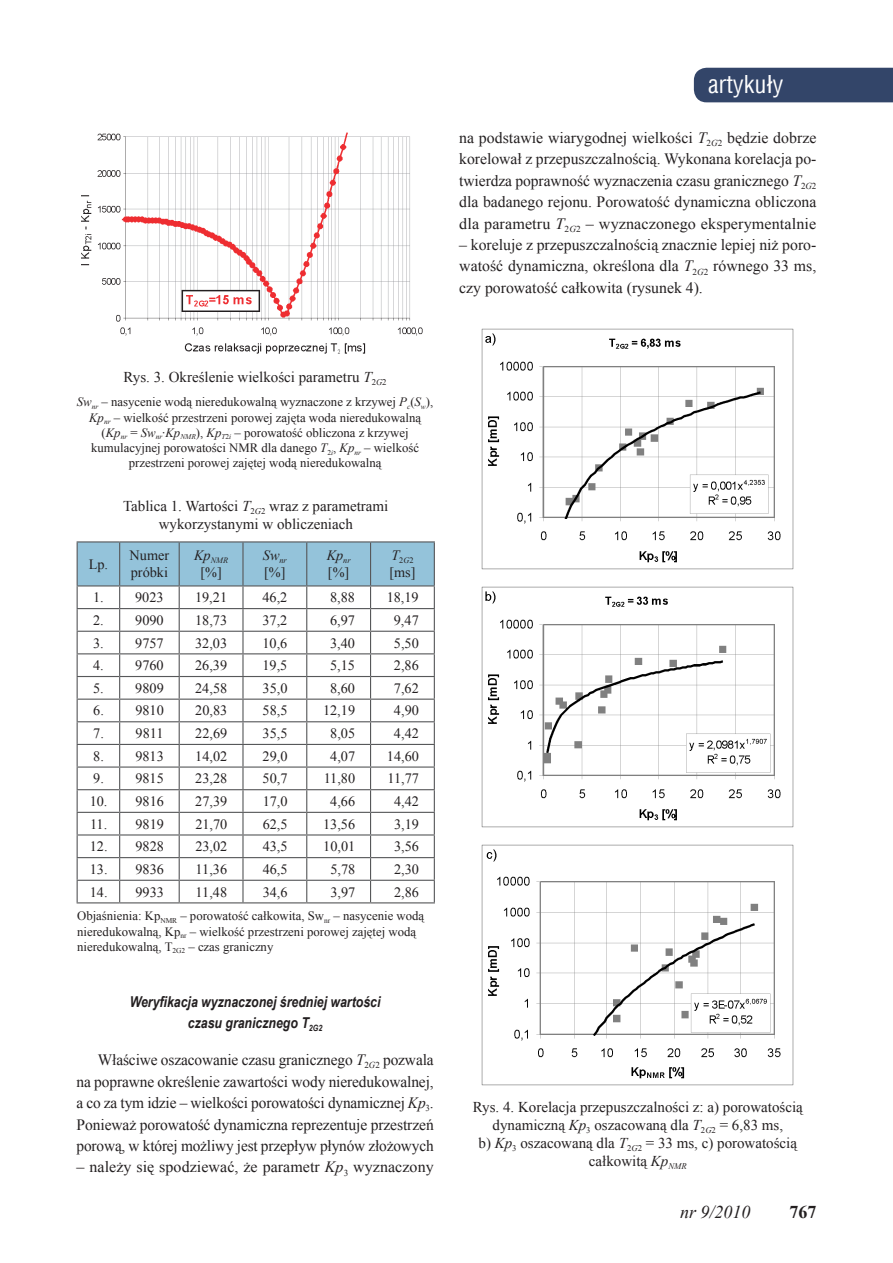
<style>
.page{position:relative;width:893px;height:1263px;background:#fff}
.page>*{position:absolute;margin:0;border:0;box-sizing:border-box;transform-origin:0 0}
.t1{font:24px "Switzerland Condensed";color:#fff}
.t2{font:italic 18px "Times New Roman";color:#231f20}
.t3{font:700 18px "Times New Roman";color:#231f20}
.t4{font:15.75px/21.5px "Times New Roman";color:#231f20;text-align:justify}
.t5{font:15px/18px "Times New Roman";color:#231f20;text-align:center}
.t6{font:italic 700 15px/21.5px "Arial Narrow";color:#231f20;text-align:center}
.t7{font:14.25px/17.1px "Times New Roman";color:#231f20}
.t8{font:12.75px/15.3px "Times New Roman";color:#231f20;text-align:center}
.t9{font:italic 8.25px "Times New Roman";color:#231f20}
.t10{font:8.25px "Times New Roman";color:#231f20}
.s1{font-style:italic}
</style>
<div class="page">
<div style="left:694px;top:68px;width:199px;height:34px;background:#334569"></div>
<img style="left:81px;top:132px;width:342px;height:222px">
<hr style="left:77px;top:541px;width:43px;height:1px;background:#57585a">
<hr style="left:120px;top:541px;width:59px;height:1px;background:#57585a">
<hr style="left:179px;top:541px;width:64px;height:1px;background:#57585a">
<hr style="left:243px;top:541px;width:64px;height:1px;background:#57585a">
<hr style="left:307px;top:541px;width:64px;height:1px;background:#57585a">
<hr style="left:371px;top:541px;width:64px;height:1px;background:#57585a">
<hr style="left:77px;top:902px;width:43px;height:1px;background:#57585a">
<hr style="left:120px;top:902px;width:59px;height:1px;background:#57585a">
<hr style="left:179px;top:902px;width:64px;height:1px;background:#57585a">
<hr style="left:243px;top:902px;width:64px;height:1px;background:#57585a">
<svg style="left:77px;top:542px;width:358px;height:360px"></svg>
<hr style="left:307px;top:902px;width:64px;height:1px;background:#57585a">
<hr style="left:371px;top:902px;width:64px;height:1px;background:#57585a">
<img style="left:481px;top:328px;width:313px;height:242px">
<img style="left:481px;top:586px;width:313px;height:242px">
<img style="left:481px;top:844px;width:313px;height:242px">
<h1 class="t1" style="left:708px;top:70px;width:77px">artykuły</h1>
<p class="t4" style="left:459px;top:127px;width:359px">na podstawie wiarygodnej wielkości <span class="s1">T</span><sub>2</sub><sub>G</sub><sub>2</sub> będzie dobrze korelował z przepuszczalnością. Wykonana korelacja po&shy;twierdza poprawność wyznaczenia czasu granicznego <span class="s1">T</span><sub>2</sub><sub>G</sub><sub>2 </sub>dla badanego rejonu. Porowatość dynamiczna obliczona dla parametru <span class="s1">T</span><sub>2</sub><sub>G</sub><sub>2</sub> – wyznaczonego eksperymentalnie</p>
<p class="t4" style="left:459px;top:234px;width:359px">– koreluje z przepuszczalnością znacznie lepiej niż poro&shy;watość dynamiczna, określona dla <span class="s1">T</span><sub>2</sub><sub>G</sub><sub>2</sub> równego 33 ms, czy porowatość całkowita (rysunek 4).</p>
<p class="t5" style="left:124px;top:368px;width:265px">Rys. 3. Określenie wielkości parametru <span class="s1">T</span><sub>2</sub><sub>G</sub><sub>2</sub></p>
<p class="t8" style="left:77px;top:394px;width:358px"><span class="s1">Sw</span><sub>nr</sub> – nasycenie wodą nieredukowalną wyznaczone z krzywej <span class="s1">P</span><sub>c</sub>(<span class="s1">S</span><sub>w</sub>), <span class="s1">Kp</span><sub>nr</sub> – wielkość przestrzeni porowej zajęta woda nieredukowalną (<span class="s1">Kp</span><sub>nr</sub> = <span class="s1">Sw</span><sub>nr</sub>·<span class="s1">Kp</span><sub>NMR</sub>), <span class="s1">Kp</span><sub>T</sub><sub>2</sub><sub>i</sub> – porowatość obliczona z krzywej kumulacyjnej porowatości NMR dla danego <span class="s1">T</span><sub>2</sub><sub>i</sub>, <span class="s1">Kp</span><sub>nr</sub> – wielkość przestrzeni porowej zajętej wodą nieredukowalną</p>
<p class="t5" style="left:123px;top:497px;width:267px">Tablica 1. Wartości <span class="s1">T</span><sub>2</sub><sub>G</sub><sub>2</sub> wraz z parametrami wykorzystanymi w obliczeniach</p>
<p class="t7" style="left:89px;top:555px;width:21px">Lp.</p>
<p class="t7" style="left:130px;top:547px;width:41px">Numer próbki</p>
<p class="t9" style="left:194px;top:555px;width:36px"><sup>Kp</sup>NMR</p>
<p class="t7" style="left:263px;top:547px;width:25px"><span class="s1">Sw</span><sub>nr </sub>[%]</p>
<p class="t7" style="left:327px;top:547px;width:25px"><span class="s1">Kp</span><sub>nr </sub>[%]</p>
<p class="t10" style="left:391px;top:555px;width:24px"><sup>T</sup>2<span class="s1">G</span>2</p>
<p class="t7" style="left:200px;top:564px;width:23px">[%]</p>
<p class="t7" style="left:389px;top:564px;width:28px">[ms]</p>
<p class="t7" style="left:93px;top:589px;width:72px">1. 9023</p>
<p class="t7" style="left:195px;top:589px;width:34px">19,21</p>
<p class="t7" style="left:262px;top:589px;width:26px">46,2</p>
<p class="t7" style="left:330px;top:589px;width:26px">8,88</p>
<p class="t7" style="left:387px;top:589px;width:34px">18,19</p>
<p class="t7" style="left:93px;top:611px;width:72px">2. 9090</p>
<p class="t7" style="left:195px;top:611px;width:34px">18,73</p>
<p class="t7" style="left:262px;top:611px;width:26px">37,2</p>
<p class="t7" style="left:330px;top:611px;width:26px">6,97</p>
<p class="t7" style="left:394px;top:611px;width:26px">9,47</p>
<p class="t7" style="left:93px;top:634px;width:72px">3. 9757</p>
<p class="t7" style="left:195px;top:634px;width:34px">32,03</p>
<p class="t7" style="left:262px;top:634px;width:26px">10,6</p>
<p class="t7" style="left:330px;top:634px;width:26px">3,40</p>
<p class="t7" style="left:394px;top:634px;width:26px">5,50</p>
<p class="t7" style="left:93px;top:657px;width:72px">4. 9760</p>
<p class="t7" style="left:195px;top:657px;width:34px">26,39</p>
<p class="t7" style="left:262px;top:657px;width:26px">19,5</p>
<p class="t7" style="left:330px;top:657px;width:26px">5,15</p>
<p class="t7" style="left:394px;top:657px;width:26px">2,86</p>
<p class="t7" style="left:93px;top:679px;width:72px">5. 9809</p>
<p class="t7" style="left:195px;top:679px;width:34px">24,58</p>
<p class="t7" style="left:263px;top:679px;width:26px">35,0</p>
<p class="t7" style="left:330px;top:679px;width:26px">8,60</p>
<p class="t7" style="left:394px;top:679px;width:26px">7,62</p>
<p class="t7" style="left:93px;top:702px;width:72px">6. 9810</p>
<p class="t7" style="left:195px;top:702px;width:34px">20,83</p>
<p class="t7" style="left:263px;top:702px;width:26px">58,5</p>
<p class="t7" style="left:323px;top:702px;width:34px">12,19</p>
<p class="t7" style="left:394px;top:702px;width:26px">4,90</p>
<p class="t7" style="left:93px;top:724px;width:72px">7. 9811</p>
<p class="t7" style="left:195px;top:724px;width:34px">22,69</p>
<p class="t7" style="left:263px;top:724px;width:26px">35,5</p>
<p class="t7" style="left:330px;top:724px;width:26px">8,05</p>
<p class="t7" style="left:394px;top:724px;width:26px">4,42</p>
<p class="t7" style="left:93px;top:747px;width:72px">8. 9813</p>
<p class="t7" style="left:195px;top:747px;width:34px">14,02</p>
<p class="t7" style="left:263px;top:747px;width:26px">29,0</p>
<p class="t7" style="left:330px;top:747px;width:26px">4,07</p>
<p class="t7" style="left:387px;top:747px;width:34px">14,60</p>
<p class="t7" style="left:93px;top:770px;width:72px">9. 9815</p>
<p class="t7" style="left:195px;top:770px;width:34px">23,28</p>
<p class="t7" style="left:263px;top:770px;width:26px">50,7</p>
<p class="t7" style="left:324px;top:770px;width:33px">11,80</p>
<p class="t7" style="left:387px;top:770px;width:33px">11,77</p>
<p class="t7" style="left:90px;top:792px;width:76px">10. 9816</p>
<p class="t7" style="left:195px;top:792px;width:34px">27,39</p>
<p class="t7" style="left:263px;top:792px;width:26px">17,0</p>
<p class="t7" style="left:330px;top:792px;width:26px">4,66</p>
<p class="t7" style="left:394px;top:792px;width:26px">4,42</p>
<p class="t7" style="left:90px;top:815px;width:75px">11. 9819</p>
<p class="t7" style="left:195px;top:815px;width:34px">21,70</p>
<p class="t7" style="left:263px;top:815px;width:26px">62,5</p>
<p class="t7" style="left:323px;top:815px;width:34px">13,56</p>
<p class="t7" style="left:394px;top:815px;width:26px">3,19</p>
<p class="t7" style="left:90px;top:838px;width:76px">12. 9828</p>
<p class="t7" style="left:195px;top:838px;width:34px">23,02</p>
<p class="t7" style="left:263px;top:838px;width:26px">43,5</p>
<p class="t7" style="left:323px;top:838px;width:34px">10,01</p>
<p class="t7" style="left:394px;top:838px;width:26px">3,56</p>
<p class="t7" style="left:90px;top:860px;width:76px">13. 9836</p>
<p class="t7" style="left:196px;top:860px;width:33px">11,36</p>
<p class="t7" style="left:263px;top:860px;width:26px">46,5</p>
<p class="t7" style="left:330px;top:860px;width:26px">5,78</p>
<p class="t7" style="left:394px;top:860px;width:26px">2,30</p>
<p class="t7" style="left:90px;top:883px;width:76px">14. 9933</p>
<p class="t7" style="left:196px;top:883px;width:33px">11,48</p>
<p class="t7" style="left:263px;top:883px;width:26px">34,6</p>
<p class="t7" style="left:330px;top:883px;width:26px">3,97</p>
<p class="t7" style="left:394px;top:883px;width:26px">2,86</p>
<p class="t8" style="left:77px;top:908px;width:349px;text-align:left">Objaśnienia: Kp<sub>NMR</sub> – porowatość całkowita, Sw<sub>nr</sub> – nasycenie wodą nieredukowalną, Kp<sub>nr</sub> – wielkość przestrzeni porowej zajętej wodą nieredukowalną, T<sub>2G2</sub> – czas graniczny</p>
<p class="t6" style="left:130px;top:990px;width:252px">Weryfikacja wyznaczonej średniej wartości czasu granicznego T<sub>2G2</sub></p>
<p class="t4" style="left:77px;top:1049px;width:359px;text-indent:21px">Właściwe oszacowanie czasu granicznego <span class="s1">T</span><sub>2</sub><sub>G</sub><sub>2</sub> pozwala na poprawne określenie zawartości wody nieredukowalnej, a co za tym idzie – wielkości porowatości dynamicznej <span class="s1">Kp</span><sub>3</sub>.<br>Ponieważ porowatość dynamiczna reprezentuje przestrzeń porową, w której możliwy jest przepływ płynów złożowych</p>
<p class="t4" style="left:77px;top:1156px;width:359px">– należy się spodziewać, że parametr <span class="s1">Kp</span><sub>3</sub> wyznaczony</p>
<p class="t5" style="left:473px;top:1098px;width:333px">Rys. 4. Korelacja przepuszczalności z: a) porowatością dynamiczną <span class="s1">Kp</span><sub>3</sub> oszacowaną dla <span class="s1">T</span><sub>2</sub><sub>G</sub><sub>2</sub> = 6,83 ms,<br>b) <span class="s1">Kp</span><sub>3</sub> oszacowaną dla <span class="s1">T</span><sub>2</sub><sub>G</sub><sub>2</sub> = 33 ms, c) porowatością całkowitą <span class="s1">Kp</span><sub>NMR</sub></p>
<p class="t2" style="left:680px;top:1200px;width:72px">nr 9/2010</p>
<p class="t3" style="left:789px;top:1199px;width:28px">767</p>
</div>
